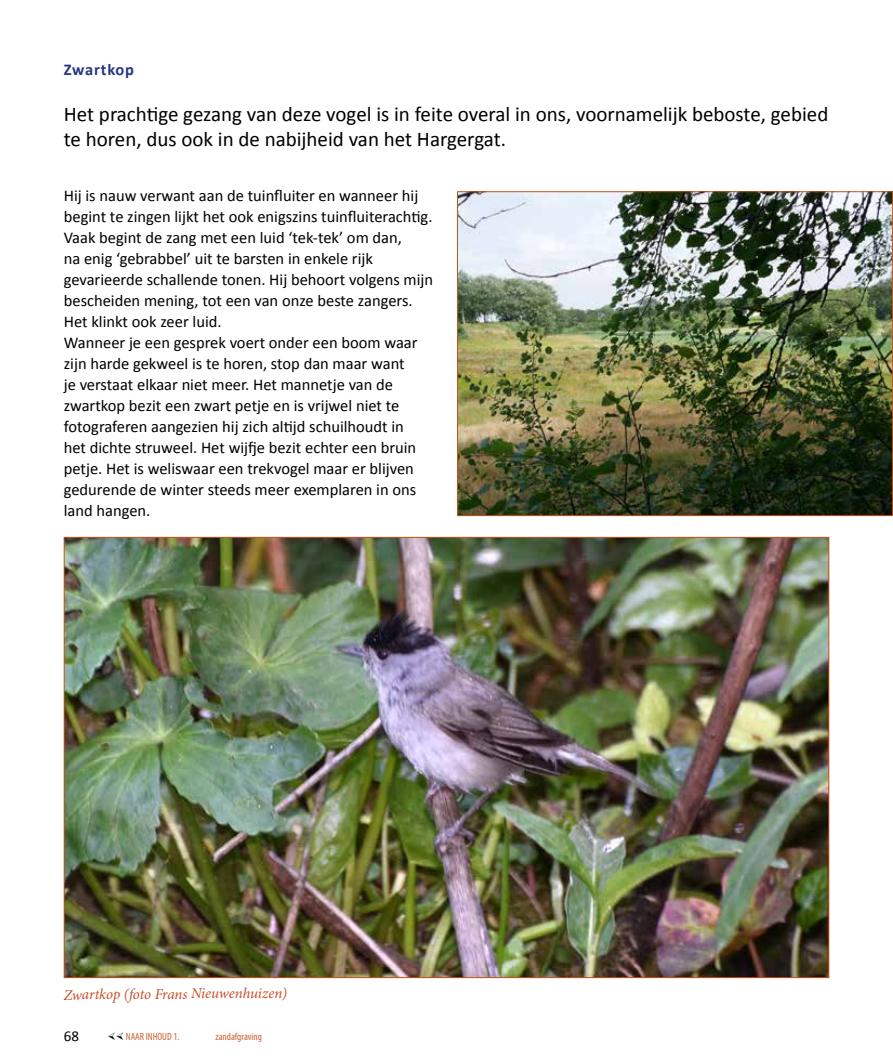
<style>
.page{position:relative;width:893px;height:1063px;background:#fff}
.page>*{position:absolute;margin:0;border:0;box-sizing:border-box;transform-origin:0 0}
.t1{font:21px/25.2px "Calibri";color:#000}
.t2{font:16.5px/21px "Calibri";color:#000}
.t3{font:700 16.5px "Calibri";letter-spacing:.05em;color:#283583}
.t4{font:italic 15px "Minion Pro";color:#c74d28}
.t5{font:15px "Calibri";color:#000}
.t6{font:condensed 10.5px "Myriad Pro";color:#c76432}
</style>
<div class="page">
<img style="left:459px;top:193px;width:432px;height:321px">
<div style="left:457px;top:191px;width:436px;height:325px;border:1px solid #c1531b"></div>
<img style="left:66px;top:539px;width:761px;height:437px">
<p class="t3" style="left:64px;top:59px;width:72px">Zwartkop</p>
<p class="t1" style="left:64px;top:101px;width:766px">Het prachtige gezang van deze vogel is in feite overal in ons, voornamelijk beboste, gebied te horen, dus ook in de nabijheid van het Hargergat.</p>
<p class="t2" style="left:64px;top:184px;width:371px">Hij is nauw verwant aan de tuinfluiter en wanneer hij begint te zingen lijkt het ook enigszins tuinfluiterachtig.<br>Vaak begint de zang met een luid ‘tek-tek’ om dan,<br>na enig ‘gebrabbel’ uit te barsten in enkele rijk gevarieerde schallende tonen. Hij behoort volgens mijn bescheiden mening, tot een van onze beste zangers.<br>Het klinkt ook zeer luid.<br>Wanneer je een gesprek voert onder een boom waar zijn harde gekweel is te horen, stop dan maar want<br>je verstaat elkaar niet meer. Het mannetje van de zwartkop bezit een zwart petje en is vrijwel niet te fotograferen aangezien hij zich altijd schuilhoudt in<br>het dichte struweel. Het wijfje bezit echter een bruin petje. Het is weliswaar een trekvogel maar er blijven gedurende de winter steeds meer exemplaren in ons land hangen.</p>
<p class="t4" style="left:64px;top:987px;width:225px;rotate:-1deg">Zwartkop (foto Frans Nieuwenhuizen)</p>
<p class="t6" style="left:126px;top:1031px;width:55px">NAAR INHOUD 1.</p>
<p class="t6" style="left:215px;top:1031px;width:48px">zandafgraving</p>
<p class="t5" style="left:64px;top:1027px;width:17px">68</p>
</div>
